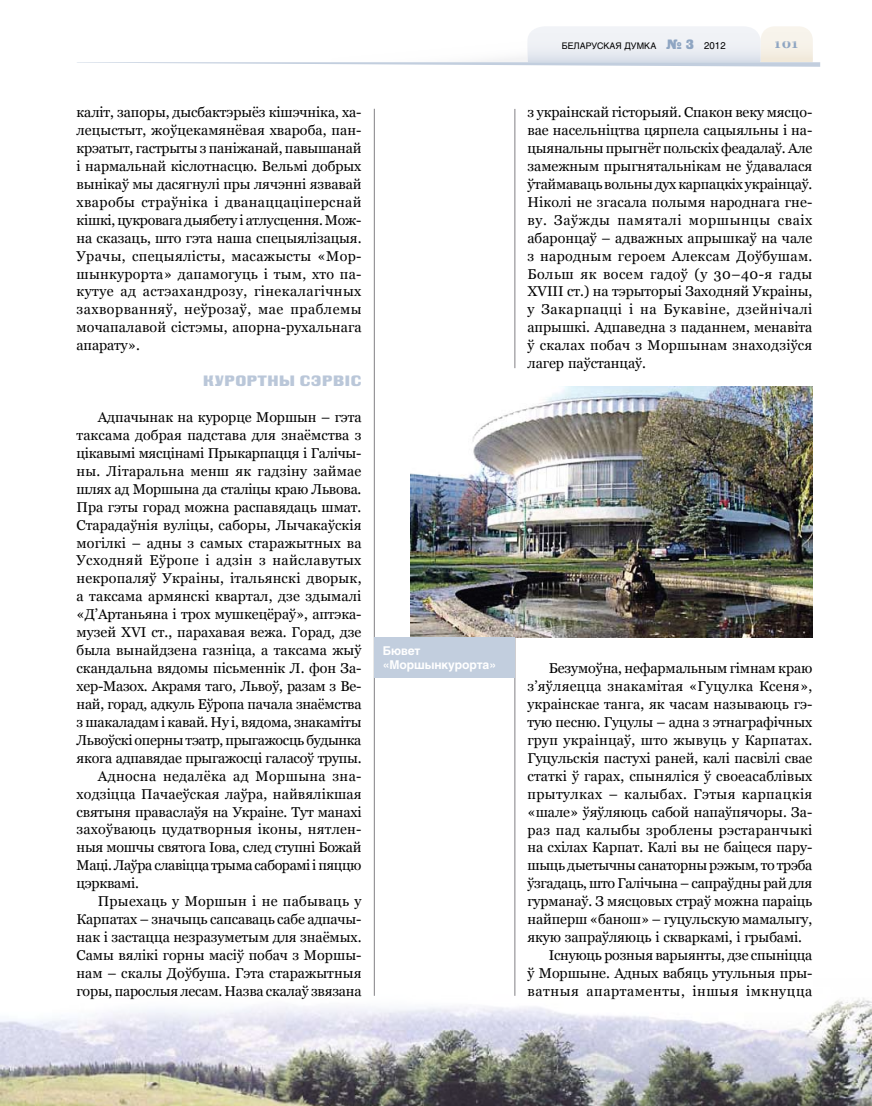
<style>
.page{position:relative;width:872px;height:1106px;background:#fff}
.page>*{position:absolute;margin:0;border:0;box-sizing:border-box;transform-origin:0 0}
.t1{font:15px "Black Grotesk C";letter-spacing:.045em;color:#bac7d9}
.t2{font:14.25px/18px "Georgia";letter-spacing:-.005em;color:#000;text-align:justify}
.t3{font:14.25px "Georgia";letter-spacing:.015em;color:#000}
.t4{font:14.25px "Georgia";letter-spacing:.025em;color:#000}
.t5{font:14.25px "Georgia";letter-spacing:-.025em;color:#000}
.t6{font:14.25px "Georgia";letter-spacing:-.03em;color:#000}
.t7{font:14.25px "Georgia";letter-spacing:.02em;color:#000}
.t8{font:14.25px "Georgia";letter-spacing:.04em;color:#000}
.t9{font:700 13.5px "Georgia";color:#8ea5c2}
.t10{font:700 12px/14.4px "Helios";letter-spacing:-.01em;color:#fff}
.t11{font:9px "Helios";color:#000}
.s1{font-family:"Black Grotesk C";font-size:13.5px;color:#8ea5c2}
.s2{font-size:9.75px}
</style>
<div class="page">
<svg style="left:77px;top:26px;width:743px;height:41px"></svg>
<hr style="left:374px;top:109px;width:1px;height:886px;background:#818084">
<hr style="left:514px;top:422px;width:1px;height:573px;background:#818084">
<img style="left:410px;top:386px;width:402px;height:251px">
<img style="left:0;top:978px;width:872px;height:128px">
<div style="left:374px;top:637px;width:140px;height:41px;background:#c2cede"></div>
<hr style="left:514px;top:109px;width:1px;height:259px;background:#818084">
<p class="t2" style="left:77px;top:103px;width:286px">каліт, запоры, дысбактэрыёз кішэчніка, ха&shy;лецыстыт, жоўцекамянёвая хвароба, пан&shy;крэатыт, гастрыты з паніжанай, павышанай і нармальнай кіслотнасцю. Вельмі добрых вынікаў мы дасягнулі пры лячэнні язвавай хваробы страўніка і дванаццаціперснай кішкі, цукровага дыябету і атлусцення. Мож&shy;на сказаць, што гэта наша спецыялізацыя.<br>Урачы, спецыялісты, масажысты «Мор&shy;шынкурорта» дапамогуць і тым, хто па&shy;кутуе ад астэахандрозу, гінекалагічных захворванняў, неўрозаў, мае праблемы мочапалавой сістэмы, апорна-рухальнага апарату».</p>
<p class="t1" style="left:203px;top:371px;width:160px">Курортны сэрвіс</p>
<p class="t2" style="left:98px;top:408px;width:265px">Адпачынак на курорце Моршын – гэта</p>
<p class="t2" style="left:77px;top:426px;width:286px">таксама добрая падстава для знаёмства з</p>
<p class="t2" style="left:77px;top:444px;width:286px">цікавымі мясцінамі Прыкарпацця і Галічы-</p>
<p class="t3" style="left:77px;top:463px;width:286px">ны. Літаральна менш як гадзіну займае</p>
<p class="t2" style="left:77px;top:480px;width:286px">шлях ад Моршына да сталіцы краю Львова.</p>
<p class="t2" style="left:77px;top:497px;width:286px">Пра гэты горад можна распавядаць шмат.</p>
<p class="t2" style="left:77px;top:515px;width:286px">Старадаўнія вуліцы, саборы, Лычакаўскія</p>
<p class="t2" style="left:77px;top:533px;width:286px">могілкі – адны з самых старажытных ва</p>
<p class="t4" style="left:77px;top:552px;width:286px">Усходняй Еўропе і адзін з найславутых</p>
<p class="t3" style="left:77px;top:570px;width:286px">некропаляў Украіны, італьянскі дворык,</p>
<p class="t2" style="left:77px;top:587px;width:286px">а таксама армянскі квартал, дзе здымалі</p>
<p class="t2" style="left:77px;top:605px;width:286px">«Д’Артаньяна і трох мушкецёраў», аптэка-</p>
<p class="t2" style="left:77px;top:623px;width:286px">музей XVI ст., парахавая вежа. Горад, дзе</p>
<p class="t2" style="left:77px;top:641px;width:286px">была вынайдзена газніца, а таксама жыў</p>
<p class="t2" style="left:77px;top:659px;width:286px">скандальна вядомы пісьменнік Л. фон За-</p>
<p class="t2" style="left:77px;top:677px;width:286px">хер-Мазох. Акрамя таго, Львоў, разам з Ве-</p>
<p class="t2" style="left:77px;top:695px;width:286px">най, горад, адкуль Еўропа пачала знаёмства</p>
<p class="t2" style="left:77px;top:713px;width:286px">з шакаладам і кавай. Ну і, вядома, знакаміты</p>
<p class="t5" style="left:77px;top:731px;width:286px">Львоўскі оперны тэатр, прыгажосць будынка</p>
<p class="t2" style="left:77px;top:748px;width:286px">якога адпавядае прыгажосці галасоў трупы.</p>
<p class="t4" style="left:98px;top:767px;width:264px">Адносна недалёка ад Моршына зна-</p>
<p class="t2" style="left:77px;top:784px;width:286px">ходзіцца Пачаеўская лаўра, найвялікшая</p>
<p class="t2" style="left:77px;top:802px;width:286px">святыня праваслаўя на Украіне. Тут манахі</p>
<p class="t3" style="left:77px;top:821px;width:286px">захоўваюць цудатворныя іконы, нятлен-</p>
<p class="t2" style="left:77px;top:838px;width:286px">ныя мошчы святога Іова, след ступні Божай</p>
<p class="t6" style="left:77px;top:857px;width:286px">Маці. Лаўра славіцца трыма саборамі і пяццю</p>
<p class="t2" style="left:77px;top:874px;width:64px">цэрквамі.</p>
<p class="t3" style="left:98px;top:893px;width:265px">Прыехаць у Моршын і не пабываць у</p>
<p class="t2" style="left:77px;top:910px;width:286px">Карпатах – значыць сапсаваць сабе адпачы-</p>
<p class="t2" style="left:77px;top:928px;width:286px">нак і застацца незразуметым для знаёмых.</p>
<p class="t2" style="left:77px;top:946px;width:286px">Самы вялікі горны масіў побач з Моршы-</p>
<p class="t2" style="left:77px;top:964px;width:286px">нам – скалы Доўбуша. Гэта старажытныя</p>
<p class="t2" style="left:77px;top:981px;width:286px">горы, парослыя лесам. Назва скалаў звязана</p>
<p class="t10" style="left:383px;top:643px;width:115px">Бювет «Моршынкурорта»</p>
<p class="t11" style="left:562px;top:40px;width:165px">БЕЛАРУСКАЯ ДУМКА <span class="s1">№ 3</span> <span class="s2">2012</span></p>
<p class="t9" style="left:775px;top:36px;width:25px">101</p>
<p class="t2" style="left:527px;top:103px;width:286px">з украінскай гісторыяй. Спакон веку мясцо&shy;вае насельніцтва цярпела сацыяльны і на&shy;цыянальны прыгнёт польскіх феадалаў. Але замежным прыгнятальнікам не ўдавалася ўтаймаваць вольны дух карпацкіх украінцаў.<br>Ніколі не згасала полымя народнага гне&shy;ву. Заўжды памяталі моршынцы сваіх абаронцаў – адважных апрышкаў на чале з народным героем Алексам Доўбушам.<br>Больш як восем гадоў (у 30–40-я гады XVIII ст.) на тэрыторыі Заходняй Украіны, у Закарпацці і на Букавіне, дзейнічалі апрышкі. Адпаведна з паданнем, менавіта ў скалах побач з Моршынам знаходзіўся лагер паўстанцаў.</p>
<p class="t2" style="left:549px;top:659px;width:265px">Безумоўна, нефармальным гімнам краю</p>
<p class="t3" style="left:527px;top:678px;width:286px">з’яўляецца знакамітая «Гуцулка Ксеня»,</p>
<p class="t2" style="left:527px;top:695px;width:286px">украінскае танга, як часам называюць гэ-</p>
<p class="t2" style="left:527px;top:713px;width:286px">тую песню. Гуцулы – адна з этнаграфічных</p>
<p class="t3" style="left:527px;top:732px;width:286px">груп украінцаў, што жывуць у Карпатах.</p>
<p class="t2" style="left:527px;top:748px;width:286px">Гуцульскія пастухі раней, калі пасвілі свае</p>
<p class="t2" style="left:527px;top:766px;width:286px">статкі ў гарах, спыняліся ў своеасаблівых</p>
<p class="t4" style="left:527px;top:785px;width:286px">прытулках – калыбах. Гэтыя карпацкія</p>
<p class="t2" style="left:527px;top:802px;width:286px">«шале» ўяўляюць сабой напаўпячоры. За-</p>
<p class="t7" style="left:527px;top:821px;width:286px">раз пад калыбы зроблены рэстаранчыкі</p>
<p class="t2" style="left:527px;top:838px;width:286px">на схілах Карпат. Калі вы не баіцеся пару-</p>
<p class="t2" style="left:527px;top:856px;width:286px">шыць дыетычны санаторны рэжым, то трэба</p>
<p class="t2" style="left:527px;top:874px;width:286px">ўзгадаць, што Галічына – сапраўдны рай для</p>
<p class="t2" style="left:527px;top:892px;width:286px">гурманаў. З мясцовых страў можна параіць</p>
<p class="t2" style="left:527px;top:910px;width:286px">найперш «банош» – гуцульскую мамалыгу,</p>
<p class="t2" style="left:527px;top:928px;width:276px">якую запраўляюць і скваркамі, і грыбамі.</p>
<p class="t2" style="left:549px;top:946px;width:265px">Існуюць розныя варыянты, дзе спыніцца</p>
<p class="t2" style="left:527px;top:964px;width:286px">ў Моршыне. Адных вабяць утульныя пры-</p>
<p class="t8" style="left:527px;top:982px;width:286px">ватныя апартаменты, іншыя імкнуцца</p>
</div>
